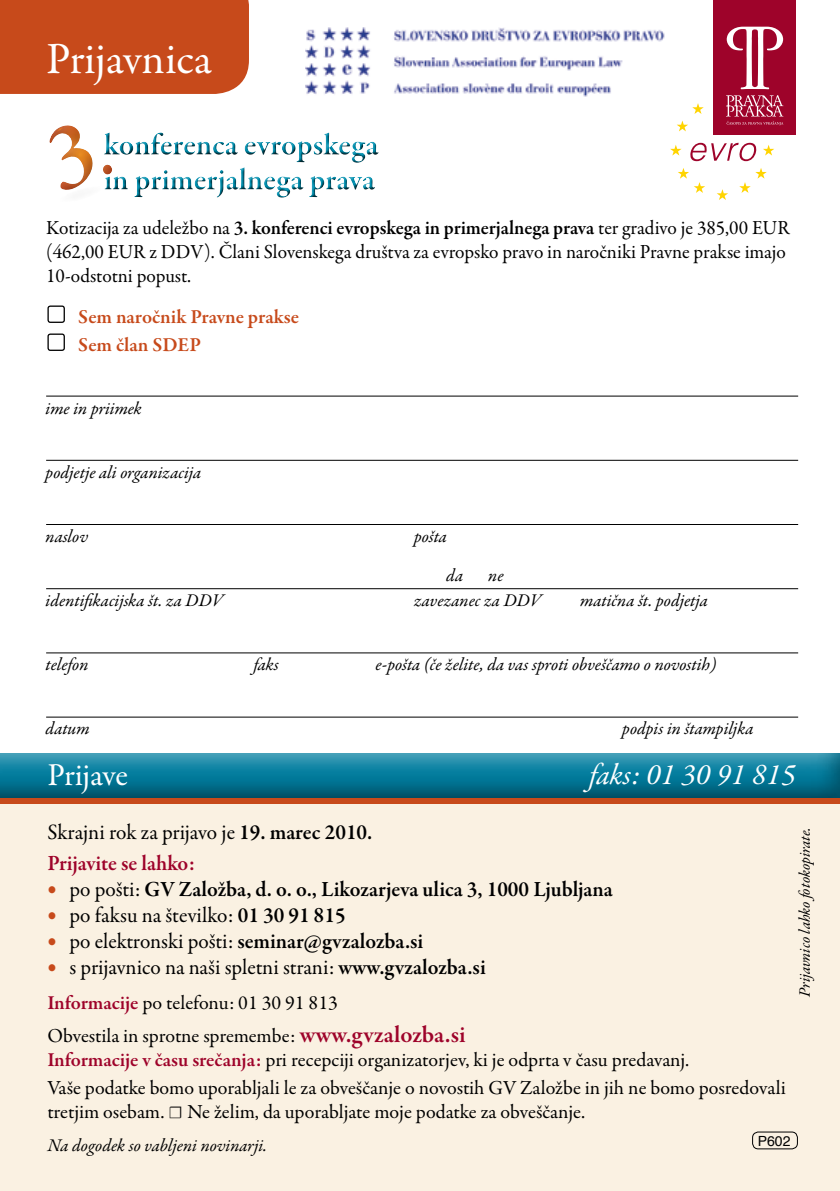
<style>
.page{position:relative;width:840px;height:1191px;background:#fff}
.page>*{position:absolute;margin:0;border:0;box-sizing:border-box;transform-origin:0 0}
.t1{font:44.8px "Garamond Premr Pro";letter-spacing:-.01em;color:#fff}
.t2{font:32px "Garamond Premr Pro";letter-spacing:-.01em;color:#fff}
.t3{font:italic 30px "Garamond Premr Pro";color:#fff}
.t4{font:22px/31.2px "Garamond Premr Pro";letter-spacing:-.005em;color:#000}
.t5{font:600 22px "Garamond Premr Pro";color:#000}
.t6{font:20px/24px "Garamond Premr Pro";color:#000}
.t7{font:600 20px/28px "Garamond Premr Pro";color:#c74a1b}
.t8{font:italic 18px "Garamond Premr Pro";color:#000}
.t9{font:italic 16px "Garamond Premr Pro";letter-spacing:-.01em;color:#000}
.t10{font:14px "Helvetica";color:#000}
.s1{font-weight:600}
.s2{font-weight:600;color:#9e032a}
.s3{font-weight:400;color:#c74a1b}
.s4{font-weight:400}
.s5{color:#c74a1b}
.s6{font-weight:600;font-size:24px;color:#9e032a}
</style>
<div class="page">
<div style="left:0;top:794px;width:839px;height:397px;background:#faf1e2"></div>
<div style="left:0;top:0;width:249px;height:94px;background:#c74a1b"></div>
<div style="left:0;top:760px;width:839px;height:44px;background:#c74a1b"></div>
<hr style="left:46px;top:396px;width:751px;height:1px;background:#000">
<hr style="left:46px;top:460px;width:751px;height:1px;background:#000">
<hr style="left:46px;top:524px;width:751px;height:1px;background:#000">
<hr style="left:46px;top:588px;width:751px;height:1px;background:#000">
<hr style="left:46px;top:652px;width:751px;height:1px;background:#000">
<hr style="left:46px;top:717px;width:751px;height:1px;background:#000">
<img style="left:305px;top:27px;width:360px;height:70px">
<div style="left:47px;top:305px;width:18px;height:18px;border:1px solid #000;border-radius:2px"></div>
<div style="left:47px;top:333px;width:18px;height:18px;border:1px solid #000;border-radius:2px"></div>
<svg style="left:717px;top:189px;width:10px;height:11px"></svg>
<svg style="left:763px;top:145px;width:10px;height:11px"></svg>
<svg style="left:739px;top:168px;width:27px;height:25px"></svg>
<svg style="left:677px;top:121px;width:10px;height:10px"></svg>
<svg style="left:670px;top:145px;width:11px;height:11px"></svg>
<svg style="left:678px;top:168px;width:26px;height:25px"></svg>
<svg style="left:692px;top:103px;width:11px;height:11px"></svg>
<svg style="left:690px;top:143px;width:66px;height:18px"></svg>
<div style="left:713px;top:0;width:82px;height:135px;background:#9e032a"></div>
<svg style="left:726px;top:95px;width:57px;height:31px"></svg>
<svg style="left:726px;top:27px;width:56px;height:62px"></svg>
<svg style="left:49px;top:125px;width:329px;height:73px"></svg>
<div style="left:0;top:749px;width:839px;height:50px;background:#000;opacity:.75"></div>
<div style="left:751px;top:1131px;width:46px;height:18px;border:1px solid #000;border-radius:6px"></div>
<h1 class="t1" style="left:46px;top:32px;width:167px">Prijavnica</h1>
<p class="t6" style="left:46px;top:216px;width:744px">Kotizacija za udeležbo na <span class="s1">3. konferenci evropskega in primerjalnega prava</span> ter gradivo je 385,00 EUR (462,00 EUR z DDV). Člani Slovenskega društva za evropsko pravo in naročniki Pravne prakse imajo<br>10-odstotni popust.</p>
<p class="t7" style="left:78px;top:303px;width:222px">Sem naročnik Pravne prakse<br>Sem član SDEP</p>
<p class="t8" style="left:46px;top:397px;width:98px">ime in priimek</p>
<p class="t8" style="left:46px;top:461px;width:157px">podjetje ali organizacija</p>
<p class="t8" style="left:46px;top:525px;width:44px">naslov</p>
<p class="t8" style="left:414px;top:525px;width:34px">pošta</p>
<p class="t8" style="left:446px;top:563px;width:18px">da</p>
<p class="t8" style="left:488px;top:563px;width:17px">ne</p>
<p class="t8" style="left:46px;top:589px;width:179px">identifikacijska št. za DDV</p>
<p class="t8" style="left:414px;top:589px;width:129px">zavezanec za DDV</p>
<p class="t8" style="left:580px;top:589px;width:129px">matična št. podjetja</p>
<p class="t8" style="left:46px;top:653px;width:44px">telefon</p>
<p class="t8" style="left:254px;top:653px;width:26px">faks</p>
<p class="t8" style="left:375px;top:653px;width:342px">e-pošta (če želite, da vas sproti obveščamo o novostih)</p>
<p class="t8" style="left:46px;top:717px;width:46px">datum</p>
<p class="t8" style="left:622px;top:717px;width:133px">podpis in štampiljka</p>
<h3 class="t3" style="left:589px;top:756px;width:207px">faks: 01 30 91 815</h3>
<h2 class="t2" style="left:47px;top:755px;width:82px">Prijave</h2>
<p class="t4" style="left:47px;top:816px;width:326px">Skrajni rok za prijavo je <span class="s1">19. marec 2010.<br></span><span class="s2">Prijavite se lahko:</span></p>
<p class="t5" style="left:47px;top:875px;width:566px"><span class="s3">•</span> <span class="s4">po pošti:</span> GV Založba, d. o. o., Likozarjeva ulica 3, 1000 Ljubljana</p>
<p class="t4" style="left:47px;top:900px;width:299px"><span class="s5">•</span> po faksu na številko: <span class="s1">01 30 91 815</span></p>
<p class="t5" style="left:47px;top:927px;width:377px"><span class="s3">•</span> <span class="s4">po elektronski pošti:</span> seminar@gvzalozba.si</p>
<p class="t4" style="left:47px;top:952px;width:439px"><span class="s5">•</span> s prijavnico na naši spletni strani: <span class="s1">www.gvzalozba.si</span></p>
<p class="t6" style="left:47px;top:987px;width:419px;line-height:32.4px"><span class="s2">Informacije</span> po telefonu: 01 30 91 813<br>Obvestila in sprotne spremembe: <span class="s6">www.gvzalozba.si</span></p>
<p class="t6" style="left:47px;top:1045px;width:739px;line-height:28.6px"><span class="s2">Informacije v času srečanja:</span> pri recepciji organizatorjev, ki je odprta v času predavanj.<br>Vaše podatke bomo uporabljali le za obveščanje o novostih GV Založbe in jih ne bomo posredovali</p>
<p class="t6" style="left:47px;top:1100px;width:539px">tretjim osebam. ☐ Ne želim, da uporabljate moje podatke za obveščanje.</p>
<p class="t8" style="left:47px;top:1134px;width:221px">Na dogodek so vabljeni novinarji.</p>
<p class="t10" style="left:757px;top:1130px;width:34px">P602</p>
<p class="t9" style="left:794px;top:997px;width:172px;rotate:-90deg">Prijavnico lahko fotokopirate.</p>
</div>
